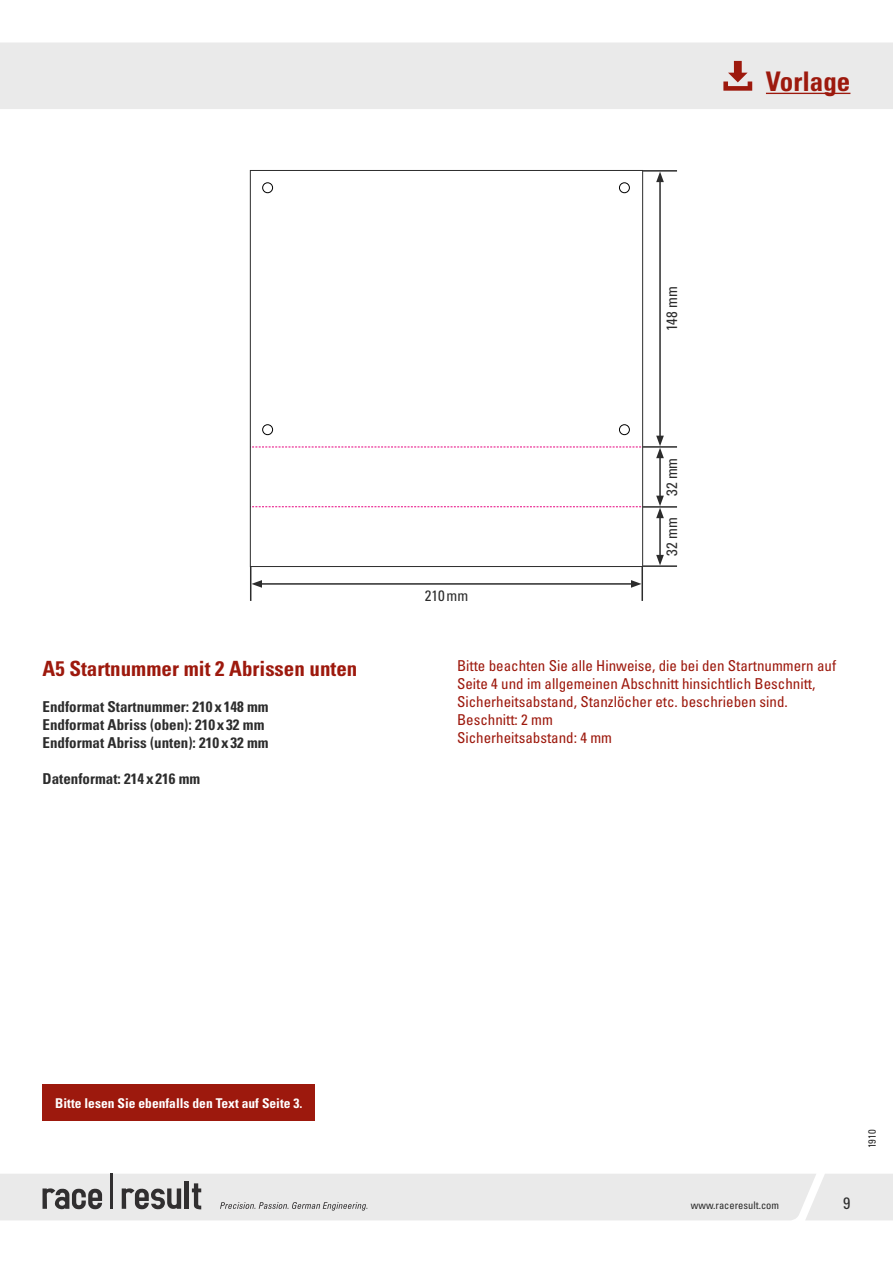
<style>
.page{position:relative;width:893px;height:1263px;background:#fff}
.page>*{position:absolute;margin:0;border:0;box-sizing:border-box;transform-origin:0 0}
.t1{font:27px "Univers LTCYR 67 Bold Cond";color:#9d190d}
.t2{font:21px "Univers LTCYR 67 Bold Cond";color:#9d190d}
.t3{font:condensed 16.5px "Univers LTCYR 57";color:#2c2c2c}
.t4{font:condensed 15px/18px "Univers LTCYR 57";color:#9d190d}
.t5{font:15px/18px "Univers LTCYR 67 Bold Cond";color:#2c2c2c}
.t6{font:condensed 15px "Univers LTCYR 57";color:#2c2c2c}
.t7{font:13.5px "Univers LTCYR 67 Bold Cond";color:#fff}
.t8{font:condensed 10.5px "Univers LTCYR 57";color:#2c2c2c}
</style>
<div class="page">
<svg style="left:0;top:1174px;width:893px;height:46px;background:#e1e1e1"></svg>
<div style="left:262px;top:183px;width:11px;height:10px;border:1px solid #000;border-radius:50%"></div>
<div style="left:619px;top:183px;width:11px;height:10px;border:1px solid #000;border-radius:50%"></div>
<div style="left:262px;top:424px;width:11px;height:11px;border:1px solid #000;border-radius:50%"></div>
<div style="left:619px;top:424px;width:11px;height:11px;border:1px solid #000;border-radius:50%"></div>
<svg style="left:252px;top:447px;width:389px;height:1px"></svg>
<svg style="left:252px;top:506px;width:389px;height:1px"></svg>
<div style="left:250px;top:170px;width:393px;height:397px;border:1px solid #2c2c2c"></div>
<hr style="left:643px;top:170px;width:34px;height:2px;background:#2c2c2c">
<hr style="left:643px;top:446px;width:34px;height:2px;background:#2c2c2c">
<hr style="left:643px;top:506px;width:34px;height:2px;background:#2c2c2c">
<hr style="left:643px;top:565px;width:34px;height:2px;background:#2c2c2c">
<hr style="left:659px;top:180px;width:2px;height:258px;background:#2c2c2c">
<svg style="left:656px;top:172px;width:8px;height:10px"></svg>
<hr style="left:659px;top:516px;width:2px;height:41px;background:#2c2c2c">
<svg style="left:656px;top:555px;width:8px;height:10px"></svg>
<hr style="left:659px;top:456px;width:2px;height:42px;background:#2c2c2c">
<svg style="left:656px;top:436px;width:8px;height:22px"></svg>
<svg style="left:656px;top:496px;width:8px;height:22px"></svg>
<hr style="left:641px;top:567px;width:2px;height:34px;background:#2c2c2c">
<hr style="left:250px;top:567px;width:1px;height:34px;background:#2c2c2c">
<hr style="left:260px;top:583px;width:373px;height:2px;background:#2c2c2c">
<svg style="left:631px;top:580px;width:10px;height:8px"></svg>
<svg style="left:251px;top:580px;width:11px;height:8px"></svg>
<div style="left:0;top:43px;width:893px;height:66px;background:#eaeaea"></div>
<hr style="left:766px;top:93px;width:84px;height:1px;background:#9d190d">
<svg style="left:723px;top:61px;width:29px;height:30px"></svg>
<div style="left:43px;top:1084px;width:272px;height:37px;background:#9d190d"></div>
<h1 class="t1" style="left:766px;top:65px;width:86px">Vorlage</h1>
<h2 class="t2" style="left:43px;top:656px;width:316px">A5 Startnummer mit 2 Abrissen unten</h2>
<p class="t5" style="left:43px;top:697px;width:228px">Endformat Startnummer: 210x 148 mm<br>Endformat Abriss (oben): 210 x 32 mm<br>Endformat Abriss (unten): 210 x32 mm</p>
<p class="t5" style="left:43px;top:769px;width:159px">Datenformat: 214 x216 mm</p>
<p class="t6" style="left:662px;top:331px;width:46px;rotate:-90deg">148 mm</p>
<p class="t6" style="left:662px;top:496px;width:40px;rotate:-90deg">32 mm</p>
<p class="t6" style="left:425px;top:586px;width:45px">210mm</p>
<p class="t6" style="left:662px;top:556px;width:40px;rotate:-90deg">32 mm</p>
<p class="t4" style="left:457px;top:656px;width:381px">Bitte beachten Sie alle Hinweise, die bei den Startnummern auf Seite 4 und im allgemeinen Abschnitt hinsichtlich Beschnitt, Sicherheitsabstand, Stanzlöcher etc. beschrieben sind.<br>Beschnitt: 2 mm<br>Sicherheitsabstand: 4 mm</p>
<p class="t7" style="left:55px;top:1095px;width:249px">Bitte lesen Sie ebenfalls den Text auf Seite 3.</p>
<p class="t8" style="left:865px;top:1148px;width:20px;rotate:-90deg">1910</p>
<p class="t8" style="left:691px;top:1199px;width:90px">www.raceresult.com</p>
<p class="t3" style="left:843px;top:1193px;width:9px">9</p>
</div>
